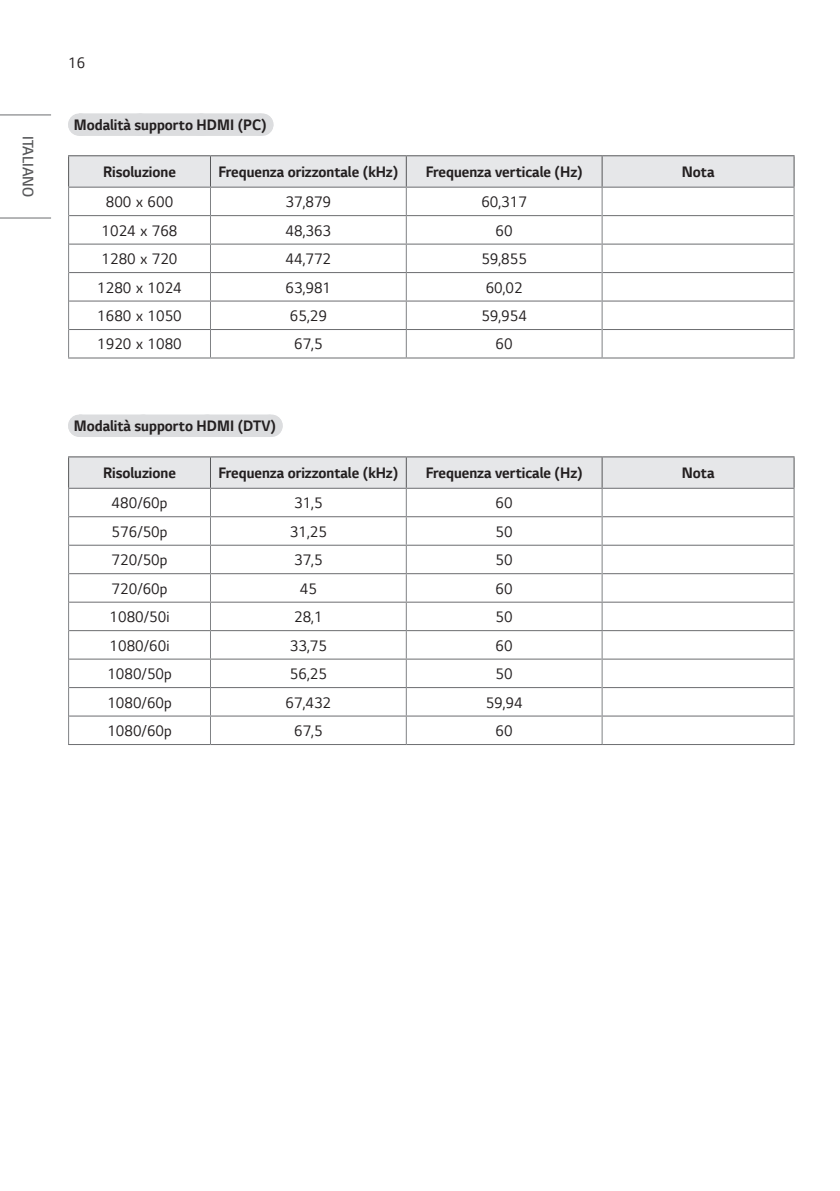
<style>
.page{position:relative;width:840px;height:1191px;background:#fff}
.page>*{position:absolute;margin:0;border:0;box-sizing:border-box;transform-origin:0 0}
.Body_Center{font:16px "LG Smart";color:#231f20;scale:.95 1}
.Body_Bold_Center{font:700 16px "LG Smart";color:#231f20;scale:.95 1}
.Gray_Title{font:700 16px "LG Smart";color:#231f20;scale:.95 1}
.t1{font:300 16px "LG Smart";color:#57585a;scale:.95 1}
</style>
<div class="page">
<hr style="left:0;top:217px;width:51px;height:1px;background:#6c6d70">
<hr style="left:0;top:114px;width:51px;height:1px;background:#6c6d70">
<div style="left:79px;top:113px;width:182px;height:22px;background:#e8e9ea"></div>
<div style="left:79px;top:114px;width:182px;height:22px;background:#dcdddf"></div>
<svg style="left:261px;top:113px;width:1px;height:23px"></svg>
<div style="left:79px;top:414px;width:191px;height:22px;background:#edeeef"></div>
<div style="left:79px;top:415px;width:191px;height:22px;background:#dcdddf"></div>
<svg style="left:270px;top:414px;width:1px;height:23px"></svg>
<hr style="left:68px;top:357px;width:142px;height:1px;background:#6c6d70">
<hr style="left:210px;top:357px;width:196px;height:1px;background:#6c6d70">
<hr style="left:406px;top:357px;width:195px;height:1px;background:#6c6d70">
<hr style="left:601px;top:357px;width:193px;height:1px;background:#6c6d70">
<hr style="left:68px;top:155px;width:142px;height:1px;background:#57585a">
<hr style="left:210px;top:155px;width:196px;height:1px;background:#57585a">
<hr style="left:406px;top:155px;width:195px;height:1px;background:#57585a">
<hr style="left:601px;top:155px;width:193px;height:1px;background:#57585a">
<svg style="left:68px;top:156px;width:726px;height:201px"></svg>
<hr style="left:68px;top:456px;width:142px;height:1px;background:#57585a">
<hr style="left:210px;top:456px;width:196px;height:1px;background:#57585a">
<hr style="left:406px;top:456px;width:195px;height:1px;background:#57585a">
<hr style="left:601px;top:456px;width:193px;height:1px;background:#57585a">
<hr style="left:68px;top:744px;width:142px;height:1px;background:#6c6d70">
<hr style="left:210px;top:744px;width:196px;height:1px;background:#6c6d70">
<hr style="left:406px;top:744px;width:195px;height:1px;background:#6c6d70">
<hr style="left:601px;top:744px;width:193px;height:1px;background:#6c6d70">
<svg style="left:68px;top:457px;width:726px;height:287px"></svg>
<p class="t1" style="left:39px;top:136px;width:66px;rotate:90deg">ITALIANO</p>
<p class="Body_Center" style="left:68px;top:52px;width:20px">16</p>
<p class="Gray_Title" style="left:74px;top:114px;width:204px">Modalità supporto HDMI (PC)</p>
<p class="Body_Bold_Center" style="left:103px;top:161px;width:78px">Risoluzione</p>
<p class="Body_Bold_Center" style="left:218px;top:161px;width:191px">Frequenza orizzontale (kHz)</p>
<p class="Body_Bold_Center" style="left:425px;top:161px;width:167px">Frequenza verticale (Hz)</p>
<p class="Body_Bold_Center" style="left:681px;top:161px;width:36px">Nota</p>
<p class="Body_Center" style="left:106px;top:191px;width:72px">800 x 600</p>
<p class="Body_Center" style="left:285px;top:191px;width:49px">37,879</p>
<p class="Body_Center" style="left:481px;top:191px;width:49px">60,317</p>
<p class="Body_Center" style="left:101px;top:220px;width:81px">1024 x 768</p>
<p class="Body_Center" style="left:285px;top:220px;width:49px">48,363</p>
<p class="Body_Center" style="left:495px;top:220px;width:20px">60</p>
<p class="Body_Center" style="left:101px;top:248px;width:81px">1280 x 720</p>
<p class="Body_Center" style="left:285px;top:248px;width:49px">44,772</p>
<p class="Body_Center" style="left:481px;top:248px;width:49px">59,855</p>
<p class="Body_Center" style="left:97px;top:277px;width:90px">1280 x 1024</p>
<p class="Body_Center" style="left:285px;top:277px;width:49px">63,981</p>
<p class="Body_Center" style="left:485px;top:277px;width:40px">60,02</p>
<p class="Body_Center" style="left:97px;top:305px;width:90px">1680 x 1050</p>
<p class="Body_Center" style="left:290px;top:305px;width:40px">65,29</p>
<p class="Body_Center" style="left:481px;top:305px;width:49px">59,954</p>
<p class="Body_Center" style="left:97px;top:334px;width:90px">1920 x 1080</p>
<p class="Body_Center" style="left:294px;top:334px;width:31px">67,5</p>
<p class="Body_Center" style="left:495px;top:334px;width:20px">60</p>
<p class="Gray_Title" style="left:74px;top:415px;width:214px">Modalità supporto HDMI (DTV)</p>
<p class="Body_Bold_Center" style="left:103px;top:462px;width:78px">Risoluzione</p>
<p class="Body_Bold_Center" style="left:218px;top:462px;width:191px">Frequenza orizzontale (kHz)</p>
<p class="Body_Bold_Center" style="left:425px;top:462px;width:167px">Frequenza verticale (Hz)</p>
<p class="Body_Bold_Center" style="left:681px;top:462px;width:36px">Nota</p>
<p class="Body_Center" style="left:112px;top:492px;width:60px">480/60p</p>
<p class="Body_Center" style="left:294px;top:492px;width:31px">31,5</p>
<p class="Body_Center" style="left:495px;top:492px;width:20px">60</p>
<p class="Body_Center" style="left:112px;top:521px;width:60px">576/50p</p>
<p class="Body_Center" style="left:290px;top:521px;width:40px">31,25</p>
<p class="Body_Center" style="left:495px;top:521px;width:20px">50</p>
<p class="Body_Center" style="left:112px;top:549px;width:60px">720/50p</p>
<p class="Body_Center" style="left:294px;top:549px;width:31px">37,5</p>
<p class="Body_Center" style="left:495px;top:549px;width:20px">50</p>
<p class="Body_Center" style="left:112px;top:578px;width:60px">720/60p</p>
<p class="Body_Center" style="left:300px;top:578px;width:20px">45</p>
<p class="Body_Center" style="left:495px;top:578px;width:20px">60</p>
<p class="Body_Center" style="left:109px;top:606px;width:64px">1080/50i</p>
<p class="Body_Center" style="left:294px;top:606px;width:31px">28,1</p>
<p class="Body_Center" style="left:495px;top:606px;width:20px">50</p>
<p class="Body_Center" style="left:109px;top:635px;width:64px">1080/60i</p>
<p class="Body_Center" style="left:290px;top:635px;width:40px">33,75</p>
<p class="Body_Center" style="left:495px;top:635px;width:20px">60</p>
<p class="Body_Center" style="left:107px;top:663px;width:69px">1080/50p</p>
<p class="Body_Center" style="left:290px;top:663px;width:40px">56,25</p>
<p class="Body_Center" style="left:495px;top:663px;width:20px">50</p>
<p class="Body_Center" style="left:107px;top:691px;width:69px">1080/60p</p>
<p class="Body_Center" style="left:285px;top:691px;width:49px">67,432</p>
<p class="Body_Center" style="left:485px;top:691px;width:40px">59,94</p>
<p class="Body_Center" style="left:107px;top:720px;width:69px">1080/60p</p>
<p class="Body_Center" style="left:294px;top:720px;width:31px">67,5</p>
<p class="Body_Center" style="left:495px;top:720px;width:20px">60</p>
</div>
